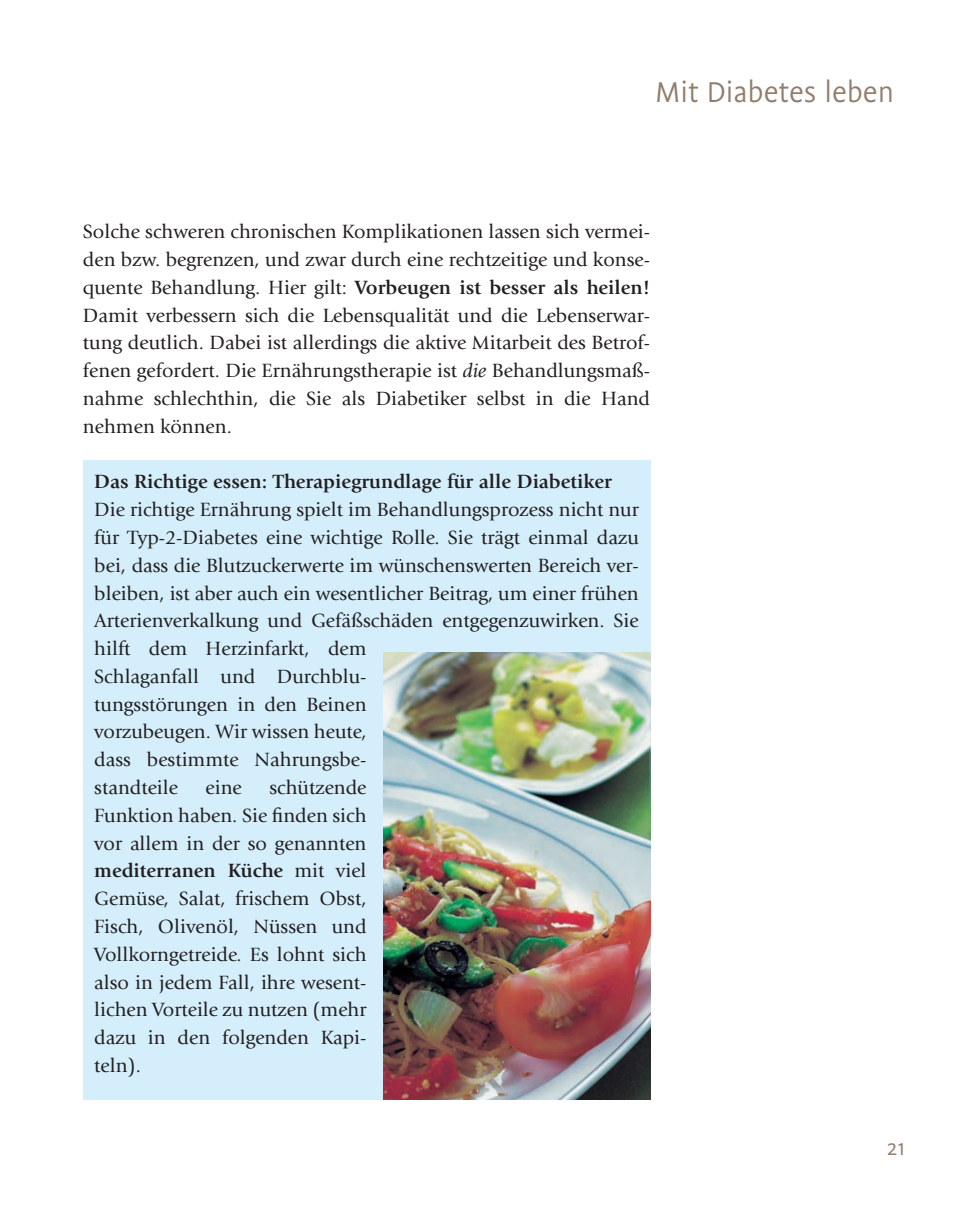
<style>
.page{position:relative;width:962px;height:1212px;background:#fff}
.page>*{position:absolute;margin:0;border:0;box-sizing:border-box;transform-origin:0 0}
.t1{font:32px "Flex";color:#927d6c}
.t2{font:24px "Flex";color:#927d6c}
.t3{font:20px/27.8px "Giovanni Std";color:#231f20;text-align:justify}
.t4{font:700 20px "Giovanni Std";color:#231f20}
.s1{font-weight:700}
.s2{font-style:italic}
</style>
<div class="page">
<div style="left:83px;top:460px;width:567px;height:639px;background:#d4effb"></div>
<img style="left:383px;top:652px;width:267px;height:447px">
<h1 class="t1" style="left:655px;top:74px;width:240px">Mit Diabetes leben</h1>
<p class="t3" style="left:83px;top:218px;width:568px">Solche schweren chronischen Komplikationen lassen sich vermei&shy;den bzw. begrenzen, und zwar durch eine rechtzeitige und konse&shy;quente Behandlung. Hier gilt: <span class="s1">Vorbeugen ist besser als heilen!<br></span>Damit verbessern sich die Lebensqualität und die Lebenserwar&shy;tung deutlich. Dabei ist allerdings die aktive Mitarbeit des Betrof&shy;fenen gefordert. Die Ernährungstherapie ist <span class="s2">die</span> Behandlungsmaß&shy;nahme schlechthin, die Sie als Diabetiker selbst in die Hand nehmen können.</p>
<p class="t4" style="left:94px;top:470px;width:519px">Das Richtige essen: Therapiegrundlage für alle Diabetiker</p>
<p class="t3" style="left:94px;top:496px;width:546px;text-align:left">Die richtige Ernährung spielt im Behandlungsprozess nicht nur für Typ-2-Diabetes eine wichtige Rolle. Sie trägt einmal dazu bei, dass die Blutzuckerwerte im wünschenswerten Bereich ver&shy;bleiben, ist aber auch ein wesentlicher Beitrag, um einer frühen Arterienverkalkung und Gefäßschäden entgegenzuwirken. Sie hilft dem Herzinfarkt, dem<br>Schlaganfall und Durchblu-<br>tungsstörungen in den Beinen<br>vorzubeugen. Wir wissen heute,<br>dass bestimmte Nahrungsbe-<br>standteile</p>
<p class="t3" style="left:94px;top:774px;width:274px;text-indent:175px">schützende Funktion haben. Sie finden sich vor allem in der so genannten <span class="s1">mediterranen Küche</span> mit viel Gemüse, Salat, frischem Obst, Fisch, Olivenöl, Nüssen und Vollkorngetreide. Es lohnt sich also in jedem Fall, ihre wesent&shy;lichen Vorteile zu nutzen (mehr dazu in den folgenden Kapi&shy;teln).</p>
<p class="t3" style="left:206px;top:774px;width:38px">eine</p>
<p class="t2" style="left:886px;top:1134px;width:20px">21</p>
</div>
